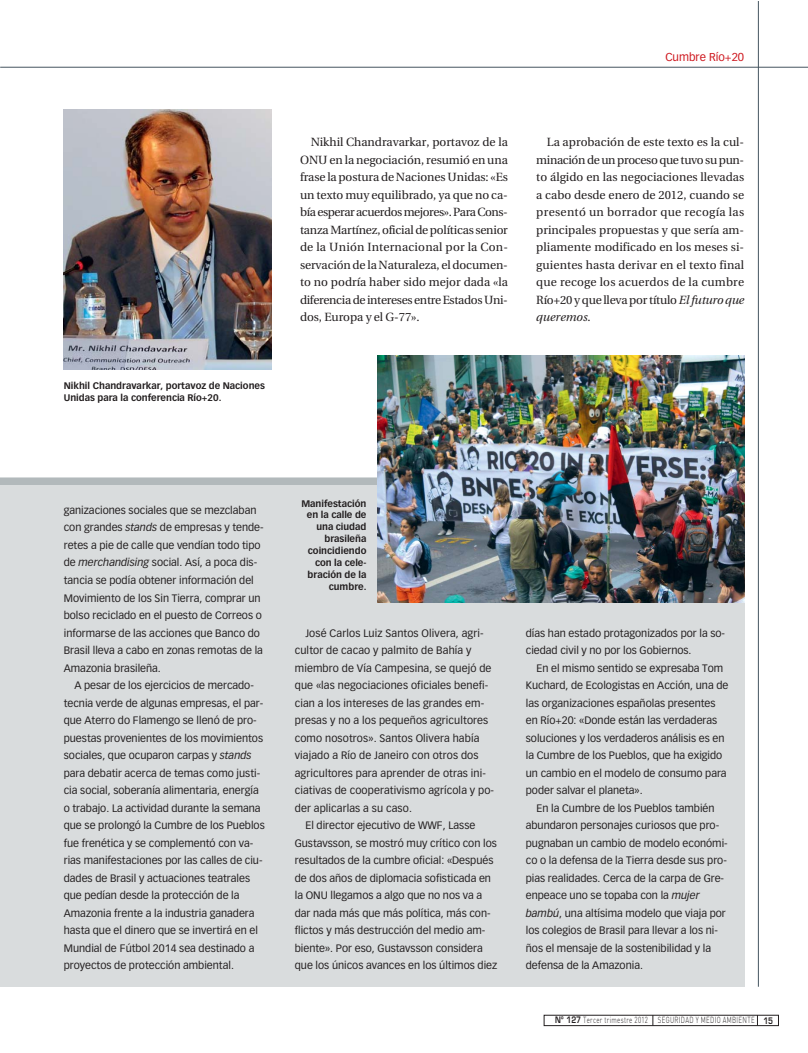
<style>
.page{position:relative;width:808px;height:1053px;background:#fff}
.page>*{position:absolute;margin:0;border:0;box-sizing:border-box;transform-origin:0 0}
.t1{font:11.88px/17.5px "Utopia";letter-spacing:-.015em;color:#231f20;text-align:justify}
.t2{font:11.25px "Vectora LT";color:#ce171e}
.t3{font:10.62px/17.5px "Vectora LT";color:#231f20}
.t4{font:700 9.38px/11.9px "Vectora LT";color:#231f20}
.t5{font:300 8.75px "DIN";letter-spacing:.05em;color:#231f20;scale:.7 1}
.s1{font-style:italic}
.s2{font-family:"Eurostile";font-weight:600}
</style>
<div class="page">
<div style="left:544px;top:1014px;width:234px;height:11px;border:1px solid #231f20"></div>
<hr style="left:758px;top:1px;width:1px;height:985px;background:#455560">
<hr style="left:0;top:67px;width:808px;height:1px;background:#455560">
<img style="left:64px;top:110px;width:208px;height:260px">
<div style="left:0;top:485px;width:744px;height:501px;background:#d9dcdd"></div>
<div style="left:0;top:477px;width:744px;height:8px;background:#b2b9bb"></div>
<img style="left:378px;top:355px;width:366px;height:247px">
<p class="t4" style="left:64px;top:380px;width:203px">Nikhil Chandravarkar, portavoz de Naciones<br>Unidas para la conferencia Río+20.</p>
<p class="t2" style="left:665px;top:52px;width:80px">Cumbre Río+20</p>
<p class="t1" style="left:300px;top:134px;width:209px;text-indent:11px">Nikhil Chandravarkar, portavoz de la ONU en la negociación, resumió en una frase la postura de Naciones Unidas: «Es un texto muy equilibrado, ya que no ca&shy;bía esperar acuerdos mejores». Para Cons&shy;tanza Martínez, oficial de políticas senior de la Unión Internacional por la Con&shy;servación de la Naturaleza, el documen&shy;to no podría haber sido mejor dada «la diferencia de intereses entre Estados Uni&shy;dos, Europa y el G-77».</p>
<p class="t1" style="left:536px;top:134px;width:209px;text-indent:11px">La aprobación de este texto es la cul&shy;minación de un proceso que tuvo su pun&shy;to álgido en las negociaciones llevadas a cabo desde enero de 2012, cuando se presentó un borrador que recogía las principales propuestas y que sería am&shy;pliamente modificado en los meses si&shy;guientes hasta derivar en el texto final que recoge los acuerdos de la cumbre Río+20 y que lleva por título <span class="s1">El futuro que queremos</span>.</p>
<p class="t3" style="left:64px;top:502px;width:201px">ganizaciones sociales que se mezclaban con grandes <span class="s1">stands</span> de empresas y tende&shy;retes a pie de calle que vendían todo tipo de <span class="s1">merchandising</span> social. Así, a poca dis&shy;tancia se podía obtener información del Movimiento de los Sin Tierra, comprar un bolso reciclado en el puesto de Correos o informarse de las acciones que Banco do Brasil lleva a cabo en zonas remotas de la Amazonia brasileña.</p>
<p class="t3" style="left:64px;top:677px;width:203px;text-indent:11px">A pesar de los ejercicios de mercado&shy;tecnia verde de algunas empresas, el par&shy;que Aterro do Flamengo se llenó de pro&shy;puestas provenientes de los movimientos sociales, que ocuparon carpas y <span class="s1">stands </span>para debatir acerca de temas como justi&shy;cia social, soberanía alimentaria, energía o trabajo. La actividad durante la semana que se prolongó la Cumbre de los Pueblos fue frenética y se complementó con va&shy;rias manifestaciones por las calles de ciu&shy;dades de Brasil y actuaciones teatrales que pedían desde la protección de la Amazonia frente a la industria ganadera hasta que el dinero que se invertirá en el Mundial de Fútbol 2014 sea destinado a proyectos de protección ambiental.</p>
<p class="t4" style="left:301px;top:497px;width:67px;text-align:right">Manifestación en la calle de una ciudad brasileña coincidiendo con la cele&shy;bración de la cumbre.</p>
<p class="t3" style="left:305px;top:624px;width:180px">José Carlos Luiz Santos Olivera, agri-</p>
<p class="t3" style="left:295px;top:642px;width:178px">cultor de cacao y palmito de Bahía y</p>
<p class="t3" style="left:295px;top:659px;width:198px">miembro de Vía Campesina, se quejó de</p>
<p class="t3" style="left:295px;top:677px;width:195px">que «las negociaciones oficiales benefi-</p>
<p class="t3" style="left:295px;top:694px;width:191px">cian a los intereses de las grandes em-</p>
<p class="t3" style="left:295px;top:712px;width:195px">presas y no a los pequeños agricultores</p>
<p class="t3" style="left:295px;top:729px;width:186px">como nosotros». Santos Olivera había</p>
<p class="t3" style="left:295px;top:747px;width:185px">viajado a Río de Janeiro con otros dos</p>
<p class="t3" style="left:295px;top:764px;width:193px">agricultores para aprender de otras ini-</p>
<p class="t3" style="left:295px;top:782px;width:201px">ciativas de cooperativismo agrícola y po-</p>
<p class="t3" style="left:295px;top:799px;width:119px">der aplicarlas a su caso.</p>
<p class="t3" style="left:305px;top:817px;width:171px">El director ejecutivo de WWF, Lasse</p>
<p class="t3" style="left:295px;top:834px;width:204px">Gustavsson, se mostró muy crítico con los</p>
<p class="t3" style="left:295px;top:852px;width:200px">resultados de la cumbre oficial: «Después</p>
<p class="t3" style="left:295px;top:869px;width:198px">de dos años de diplomacia sofisticada en</p>
<p class="t3" style="left:295px;top:887px;width:189px">la ONU llegamos a algo que no nos va a</p>
<p class="t3" style="left:295px;top:904px;width:197px">dar nada más que más política, más con-</p>
<p class="t3" style="left:295px;top:922px;width:192px">flictos y más destrucción del medio am-</p>
<p class="t3" style="left:295px;top:939px;width:189px">biente». Por eso, Gustavsson considera</p>
<p class="t3" style="left:295px;top:957px;width:204px">que los únicos avances en los últimos diez</p>
<p class="t3" style="left:526px;top:624px;width:201px">días han estado protagonizados por la so&shy;ciedad civil y no por los Gobiernos.</p>
<p class="t3" style="left:526px;top:659px;width:204px;text-indent:11px">En el mismo sentido se expresaba Tom Kuchard, de Ecologistas en Acción, una de las organizaciones españolas presentes en Río+20: «Donde están las verdaderas soluciones y los verdaderos análisis es en la Cumbre de los Pueblos, que ha exigido un cambio en el modelo de consumo para poder salvar el planeta».</p>
<p class="t3" style="left:526px;top:799px;width:204px;text-indent:11px">En la Cumbre de los Pueblos también abundaron personajes curiosos que pro&shy;pugnaban un cambio de modelo económi&shy;co o la defensa de la Tierra desde sus pro&shy;pias realidades. Cerca de la carpa de Gre&shy;enpeace uno se topaba con la <span class="s1">mujer bambú</span>, una altísima modelo que viaja por los colegios de Brasil para llevar a los ni&shy;ños el mensaje de la sostenibilidad y la defensa de la Amazonia.</p>
<p class="t5" style="left:555px;top:1017px;width:313px"><span class="s2">Nº 127</span> Tercer trimestre 2012 SEGURIDAD Y MEDIO AMBIENTE <span class="s2">15</span></p>
</div>
